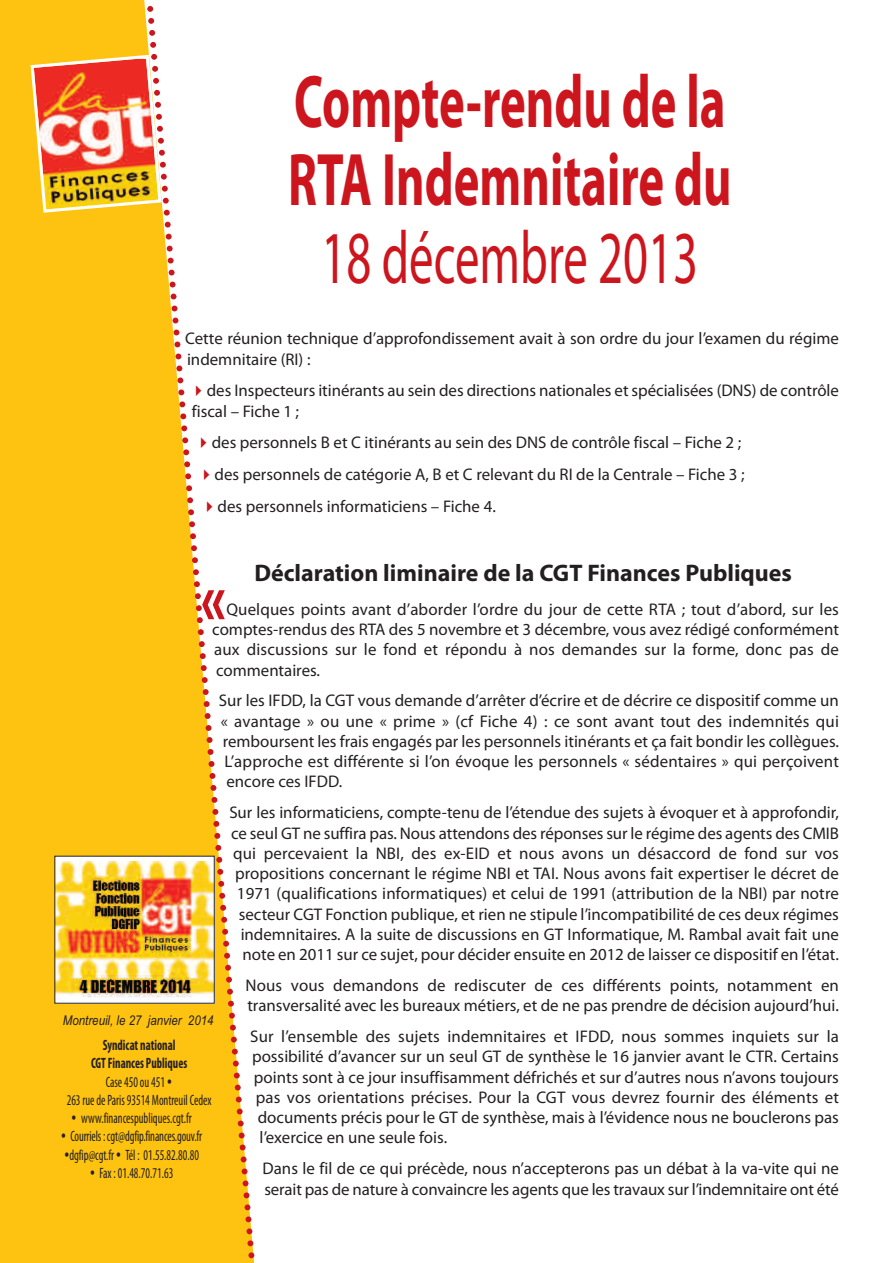
<style>
.page{position:relative;width:893px;height:1263px;background:#fff}
.page>*{position:absolute;margin:0;border:0;box-sizing:border-box;transform-origin:0 0}
.t1{font:700 75.75px "Myriad Pro";color:#cd151d;scale:.72 1}
.t2{font:700 75px/78px "Myriad Pro";color:#cd151d;scale:.65 1}
.t3{font:75px "Myriad Pro";color:#cd151d;scale:.65 1}
.t4{font:700 24px "Myriad Pro";color:#231f20}
.t5{font:16.8px/20.2px "Myriad Pro";color:#231f20}
.t6{font:condensed 15px "Myriad Pro";color:#231f20;scale:.8 1}
.t7{font:700 condensed 15px/18px "Myriad Pro";color:#231f20;text-align:center;scale:.8 1}
.t8{font:italic 13.5px "Arial";color:#231f20;scale:.85 1}
</style>
<div class="page">
<div style="left:0;top:0;width:142px;height:1263px;background:#fec210"></div>
<svg style="left:142px;top:0;width:113px;height:1263px"></svg>
<svg style="left:29px;top:53px;width:134px;height:161px"></svg>
<div style="left:55px;top:856px;width:159px;height:147px;background:#fff"></div>
<img style="left:56px;top:861px;width:157px;height:137px">
<svg style="left:168px;top:1079px;width:3px;height:4px"></svg>
<svg style="left:72px;top:1115px;width:4px;height:5px"></svg>
<svg style="left:62px;top:1134px;width:3px;height:4px"></svg>
<svg style="left:65px;top:1152px;width:4px;height:4px"></svg>
<svg style="left:117px;top:1152px;width:3px;height:4px"></svg>
<svg style="left:91px;top:1170px;width:3px;height:5px"></svg>
<svg style="left:196px;top:386px;width:6px;height:10px"></svg>
<svg style="left:201px;top:438px;width:5px;height:10px"></svg>
<svg style="left:204px;top:469px;width:5px;height:11px"></svg>
<svg style="left:207px;top:501px;width:5px;height:11px"></svg>
<h2 class="t2" style="left:288px;top:68px;width:684px">Compte-rendu de la<br>RTA Indemnitaire du</h2>
<h2 class="t3" style="left:321px;top:229px;width:581px">18 décembre 2013</h2>
<p class="t5" style="left:185px;top:330px;width:655px">Cette réunion technique d’approfondissement avait à son ordre du jour l’examen du régime indemnitaire (RI) :</p>
<p class="t5" style="left:192px;top:382px;width:649px;text-indent:15px">des Inspecteurs itinérants au sein des directions nationales et spécialisées (DNS) de contrôle fiscal – Fiche 1 ;</p>
<p class="t5" style="left:212px;top:428px;width:534px;line-height:31.7px">des personnels B et C itinérants au sein des DNS de contrôle fiscal – Fiche 2 ; des personnels de catégorie A, B et C relevant du RI de la Centrale – Fiche 3 ; des personnels informaticiens – Fiche 4.</p>
<h3 class="t4" style="left:254px;top:564px;width:539px">Déclaration liminaire de la CGT Finances Publiques</h3>
<p class="t5" style="left:212px;top:600px;width:628px;text-align:justify;text-indent:14px">Quelques points avant d’aborder l’ordre du jour de cette RTA ; tout d’abord, sur les comptes-rendus des RTA des 5 novembre et 3 décembre, vous avez rédigé conformément aux discussions sur le fond et répondu à nos demandes sur la forme, donc pas de commentaires.</p>
<p class="t5" style="left:219px;top:692px;width:622px">Sur les IFDD, la CGT vous demande d’arrêter d’écrire et de décrire ce dispositif comme un</p>
<p class="t5" style="left:221px;top:712px;width:620px">« avantage » ou une « prime » (cf Fiche 4) : ce sont avant tout des indemnités qui</p>
<p class="t5" style="left:223px;top:732px;width:618px">remboursent les frais engagés par les personnels itinérants et ça fait bondir les collègues.</p>
<p class="t5" style="left:225px;top:753px;width:616px">L’approche est différente si l’on évoque les personnels « sédentaires » qui perçoivent</p>
<p class="t5" style="left:226px;top:773px;width:117px">encore ces IFDD.</p>
<p class="t5" style="left:229px;top:804px;width:611px;text-align:right">Sur les informaticiens, compte-tenu de l’étendue des sujets à évoquer et à approfondir, ce seul GT ne suffira pas. Nous attendons des réponses sur le régime des agents des CMIB qui percevaient la NBI, des ex-EID et nous avons un désaccord de fond sur vos propositions concernant le régime NBI et TAI. Nous avons fait expertiser le décret de 1971 (qualifications informatiques) et celui de 1991 (attribution de la NBI) par notre secteur CGT Fonction publique, et rien ne stipule l’incompatibilité de ces deux régimes indemnitaires. A la suite de discussions en GT Informatique, M. Rambal avait fait une note en 2011 sur ce sujet, pour décider ensuite en 2012 de laisser ce dispositif en l’état.</p>
<p class="t5" style="left:245px;top:976px;width:595px">Nous vous demandons de rediscuter de ces différents points, notamment en transversalité avec les bureaux métiers, et de ne pas prendre de décision aujourd’hui.</p>
<p class="t5" style="left:250px;top:1028px;width:590px">Sur l’ensemble des sujets indemnitaires et IFDD, nous sommes inquiets sur la</p>
<p class="t5" style="left:252px;top:1048px;width:588px">possibilité d’avancer sur un seul GT de synthèse le 16 janvier avant le CTR. Certains</p>
<p class="t5" style="left:254px;top:1068px;width:586px">points sont à ce jour insuffisamment défrichés et sur d’autres nous n’avons toujours</p>
<p class="t5" style="left:256px;top:1088px;width:585px">pas vos orientations précises. Pour la CGT vous devrez fournir des éléments et</p>
<p class="t5" style="left:258px;top:1109px;width:583px">documents précis pour le GT de synthèse, mais à l’évidence nous ne bouclerons pas</p>
<p class="t5" style="left:260px;top:1129px;width:189px">l’exercice en une seule fois.</p>
<p class="t5" style="left:263px;top:1160px;width:578px">Dans le fil de ce qui précède, nous n’accepterons pas un débat à la va-vite qui ne serait pas de nature à convaincre les agents que les travaux sur l’indemnitaire ont été</p>
<h1 class="t1" style="left:201px;top:570px;width:37px">«</h1>
<p class="t8" style="left:63px;top:1012px;width:179px">Montreuil, le 27 janvier 2014</p>
<p class="t7" style="left:91px;top:1038px;width:122px">Syndicat national<br>CGT Finances Publiques</p>
<p class="t6" style="left:106px;top:1076px;width:76px">Case 450 ou 451</p>
<p class="t6" style="left:67px;top:1094px;width:183px">263 rue de Paris 93514 Montreuil Cedex</p>
<p class="t6" style="left:81px;top:1113px;width:140px">www.financespubliques.cgt.fr</p>
<p class="t6" style="left:70px;top:1131px;width:166px">Courriels:cgt@dgfip.finances.gouv.fr</p>
<p class="t6" style="left:70px;top:1149px;width:163px">dgfip@cgt.fr Tél : 01.55.82.80.80</p>
<p class="t6" style="left:100px;top:1168px;width:94px">Fax : 01.48.70.71.63</p>
</div>
